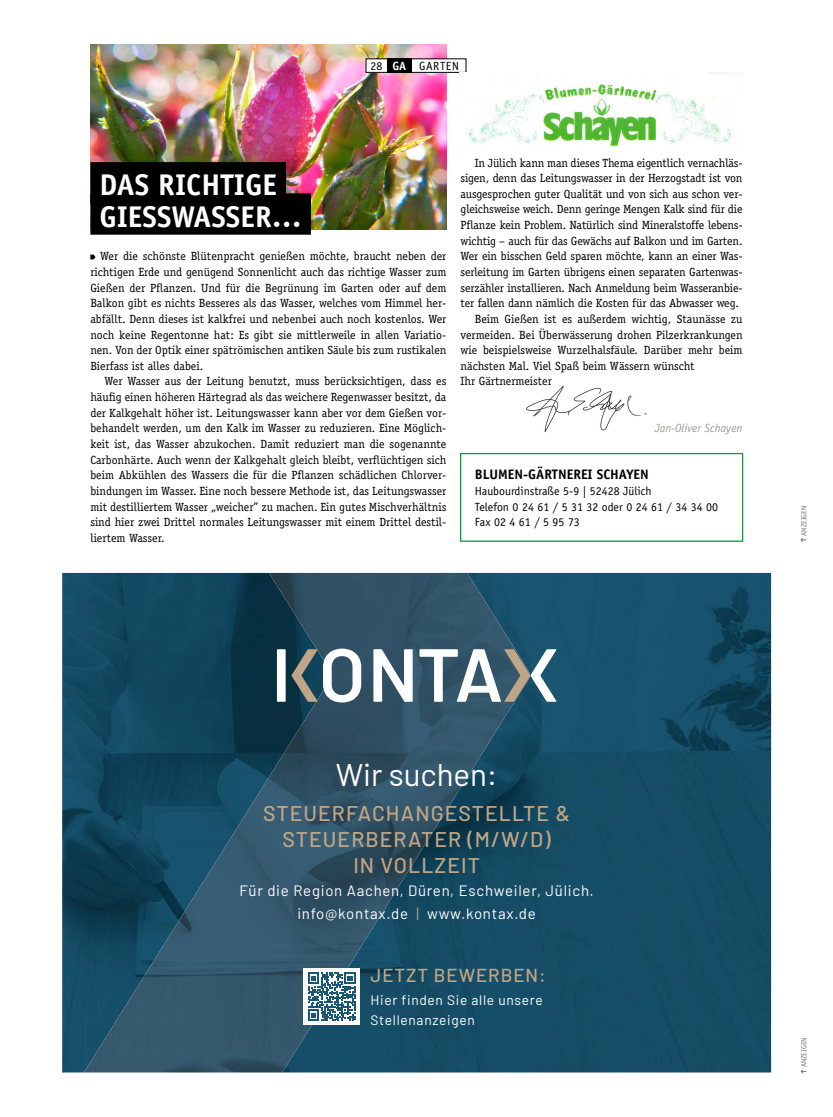
<style>
.page{position:relative;width:833px;height:1117px;background:#fff}
.page>*{position:absolute;margin:0;border:0;box-sizing:border-box;transform-origin:0 0}
.t1{font:31.25px "Barlow";color:#fff}
.t2{font:700 30px/31.2px "Officina Sans";letter-spacing:.005em;color:#fff}
.t3{font:500 21.25px/26.2px "Barlow";letter-spacing:.05em;color:#c0a686;text-align:center}
.t4{font:500 18.75px "Barlow";letter-spacing:.05em;color:#c0a686}
.t5{font:15px/23.8px "Barlow";letter-spacing:.05em;color:#fff;text-align:center}
.t6{font:13.75px/19.8px "Barlow";letter-spacing:.05em;color:#fff}
.t7{font:700 13.75px "Officina Sans";color:#000}
.t8{font:11.88px/15.6px "Officina Serif";letter-spacing:-.01em;color:#000;text-align:justify}
.t9{font:11.88px/15.6px "Officina Sans";color:#000}
.t10{font:italic 11.88px "Officina Sans";color:#9d9d9c}
.t11{font:11.88px "Officina Sans";letter-spacing:.05em;color:#000}
.t12{font:7.5px "Officina Sans";color:#7c7b7b}
.s1{font-weight:700;color:#fff}
.s2{color:#c0a686}
</style>
<div class="page">
<img style="left:526px;top:386px;width:121px;height:46px">
<img style="left:90px;top:44px;width:356px;height:185px">
<div style="left:366px;top:59px;width:100px;height:13px;background:#fff"></div>
<div style="left:366px;top:58px;width:100px;height:15px;border:1px solid #000"></div>
<div style="left:387px;top:58px;width:25px;height:15px;background:#000"></div>
<img style="left:62px;top:572px;width:709px;height:500px">
<img style="left:84px;top:572px;width:446px;height:500px">
<svg style="left:323px;top:648px;width:38px;height:54px"></svg>
<svg style="left:373px;top:649px;width:40px;height:52px"></svg>
<svg style="left:277px;top:649px;width:40px;height:52px"></svg>
<svg style="left:419px;top:649px;width:137px;height:52px"></svg>
<div style="left:303px;top:968px;width:57px;height:56px;background:#fff"></div>
<svg style="left:308px;top:972px;width:48px;height:48px"></svg>
<svg style="left:800px;top:1069px;width:6px;height:4px"></svg>
<svg style="left:800px;top:538px;width:6px;height:4px"></svg>
<div style="left:90px;top:162px;width:196px;height:41px;background:#000"></div>
<div style="left:90px;top:193px;width:221px;height:42px;background:#000"></div>
<svg style="left:90px;top:254px;width:5px;height:5px"></svg>
<img style="left:467px;top:73px;width:267px;height:74px">
<div style="left:460px;top:453px;width:283px;height:88px;border:1px solid #009b3e"></div>
<p class="t11" style="left:370px;top:59px;width:90px">28 <span class="s1">GA</span> GARTEN</p>
<h2 class="t2" style="left:99px;top:169px;width:204px">DAS RICHTIGE<br>GIESSWASSER…</h2>
<p class="t8" style="left:90px;top:248px;width:357px;text-indent:10px">Wer die schönste Blütenpracht genießen möchte, braucht neben der richtigen Erde und genügend Sonnenlicht auch das richtige Wasser zum Gießen der Pflanzen. Und für die Begrünung im Garten oder auf dem Balkon gibt es nichts Besseres als das Wasser, welches vom Himmel her&shy;abfällt. Denn dieses ist kalkfrei und nebenbei auch noch kostenlos. Wer noch keine Regentonne hat: Es gibt sie mittlerweile in allen Variatio&shy;nen. Von der Optik einer spätrömischen antiken Säule bis zum rustikalen Bierfass ist alles dabei.</p>
<p class="t8" style="left:90px;top:373px;width:357px;text-indent:14px">Wer Wasser aus der Leitung benutzt, muss berücksichtigen, dass es häufig einen höheren Härtegrad als das weichere Regenwasser besitzt, da der Kalkgehalt höher ist. Leitungswasser kann aber vor dem Gießen vor&shy;behandelt werden, um den Kalk im Wasser zu reduzieren. Eine Möglich&shy;keit ist, das Wasser abzukochen. Damit reduziert man die sogenannte Carbonhärte. Auch wenn der Kalkgehalt gleich bleibt, verflüchtigen sich beim Abkühlen des Wassers die für die Pflanzen schädlichen Chlorver&shy;bindungen im Wasser. Eine noch bessere Methode ist, das Leitungswasser mit destilliertem Wasser „weicher” zu machen. Ein gutes Mischverhältnis sind hier zwei Drittel normales Leitungswasser mit einem Drittel destil&shy;liertem Wasser.</p>
<p class="t8" style="left:475px;top:155px;width:269px">In Jülich kann man dieses Thema eigentlich vernachläs-</p>
<p class="t8" style="left:460px;top:170px;width:283px">sigen, denn das Leitungswasser in der Herzogstadt ist von</p>
<p class="t8" style="left:460px;top:186px;width:283px">ausgesprochen guter Qualität und von sich aus schon ver-</p>
<p class="t8" style="left:460px;top:201px;width:283px">gleichsweise weich. Denn geringe Mengen Kalk sind für die</p>
<p class="t8" style="left:460px;top:217px;width:283px">Pflanze kein Problem. Natürlich sind Mineralstoffe lebens-</p>
<p class="t8" style="left:460px;top:233px;width:283px">wichtig – auch für das Gewächs auf Balkon und im Garten.</p>
<p class="t8" style="left:460px;top:248px;width:283px">Wer ein bisschen Geld sparen möchte, kann an einer Was-</p>
<p class="t8" style="left:460px;top:264px;width:283px">serleitung im Garten übrigens einen separaten Gartenwas-</p>
<p class="t8" style="left:460px;top:280px;width:283px">serzähler installieren. Nach Anmeldung beim Wasseranbie-</p>
<p class="t8" style="left:460px;top:295px;width:280px">ter fallen dann nämlich die Kosten für das Abwasser weg.</p>
<p class="t8" style="left:475px;top:311px;width:269px">Beim Gießen ist es außerdem wichtig, Staunässe zu</p>
<p class="t8" style="left:460px;top:326px;width:283px">vermeiden. Bei Überwässerung drohen Pilzerkrankungen</p>
<p class="t8" style="left:460px;top:342px;width:283px">wie beispielsweise Wurzelhalsfäule. Darüber mehr beim</p>
<p class="t8" style="left:460px;top:358px;width:236px">nächsten Mal. Viel Spaß beim Wässern wünscht</p>
<p class="t8" style="left:460px;top:373px;width:93px">Ihr Gärtnermeister</p>
<p class="t10" style="left:655px;top:421px;width:89px">Jan-Oliver Schayen</p>
<p class="t7" style="left:475px;top:466px;width:175px">BLUMEN-GÄRTNEREI SCHAYEN</p>
<p class="t9" style="left:475px;top:483px;width:245px">Haubourdinstraße 5-9 | 52428 Jülich<br>Telefon 0 24 61 / 5 31 32 oder 0 24 61 / 34 34 00<br>Fax 02 4 61 / 5 95 73</p>
<p class="t12" style="left:799px;top:535px;width:31px;rotate:-90deg">ANZEIGEN</p>
<h1 class="t1" style="left:336px;top:751px;width:163px">Wir suchen:</h1>
<h3 class="t3" style="left:263px;top:798px;width:308px">STEUERFACHANGESTELLTE &amp;<br>STEUERBERATER (M/W/D)<br>IN VOLLZEIT</h3>
<p class="t5" style="left:239px;top:877px;width:356px">Für die Region Aachen, Düren, Eschweiler, Jülich. info@kontax.de <span class="s2">|</span> www.kontax.de</p>
<h3 class="t4" style="left:370px;top:961px;width:176px">JETZT BEWERBEN:</h3>
<p class="t6" style="left:370px;top:988px;width:174px">Hier finden Sie alle unsere<br>Stellenanzeigen</p>
<p class="t12" style="left:799px;top:1067px;width:31px;rotate:-90deg">ANZEIGEN</p>
</div>
